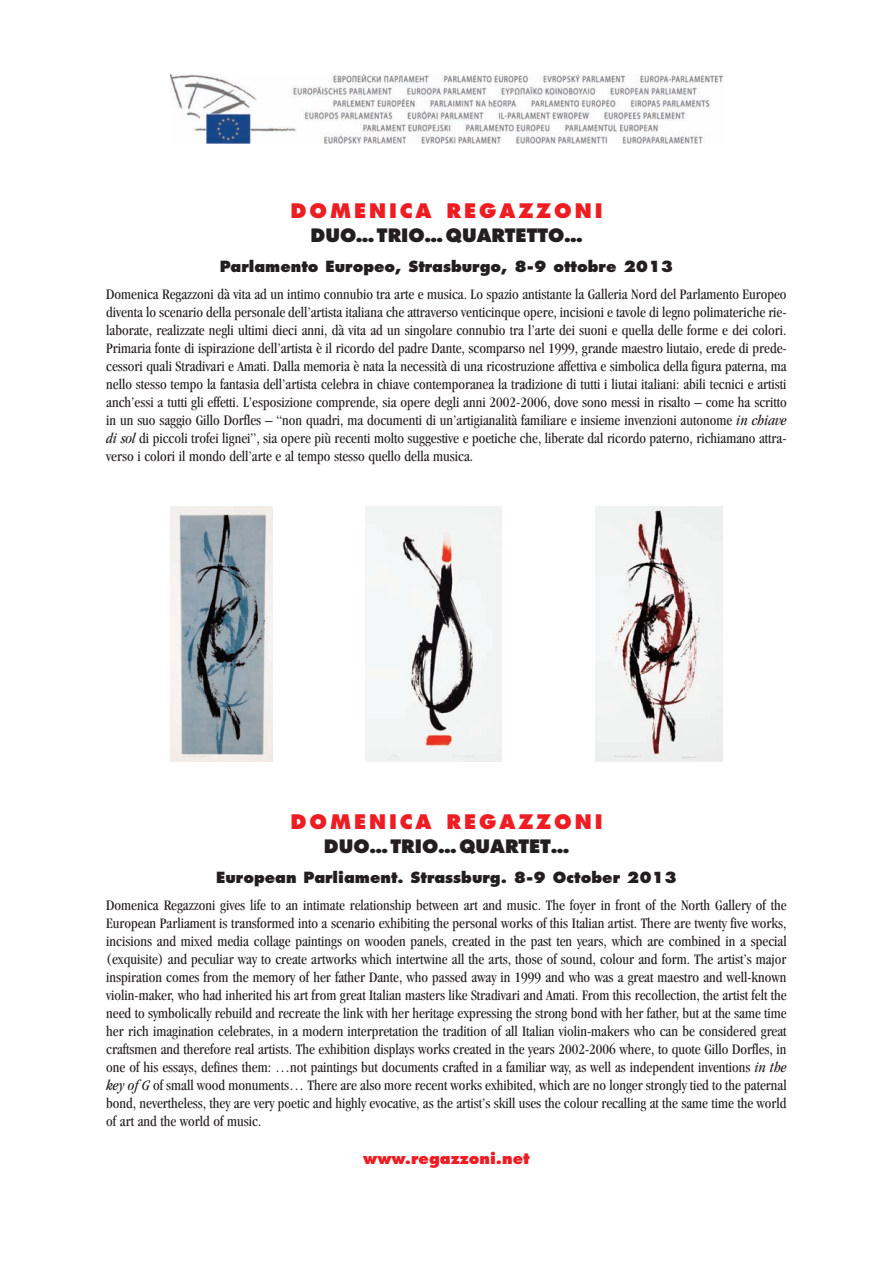
<style>
.page{position:relative;width:893px;height:1263px;background:#fff}
.page>*{position:absolute;margin:0;border:0;box-sizing:border-box;transform-origin:0 0}
.t1{font:800 19.5px "Futura";letter-spacing:.15em;color:#ee1d23}
.t2{font:800 18px "Futura";color:#231f20}
.t3{font:condensed 15px/18px "Garamond";color:#231f20;text-align:justify}
.t4{font:800 15px "Futura";color:#231f20}
.t5{font:800 15px "Futura";color:#ee1d23}
.s1{font-style:italic}
</style>
<div class="page">
<img style="left:170px;top:74px;width:553px;height:69px">
<img style="left:170px;top:506px;width:102px;height:255px">
<img style="left:366px;top:506px;width:136px;height:255px">
<img style="left:595px;top:506px;width:128px;height:255px">
<h1 class="t1" style="left:290px;top:203px;width:314px">DOMENICA REGAZZONI</h1>
<p class="t2" style="left:310px;top:228px;width:274px">DUO… TRIO…QUARTETTO…</p>
<p class="t4" style="left:220px;top:260px;width:455px">Parlamento Europeo, Strasburgo, 8-9 ottobre 2013</p>
<p class="t3" style="left:106px;top:287px;width:682px">Domenica Regazzoni dà vita ad un intimo connubio tra arte e musica. Lo spazio antistante la Galleria Nord del Parlamento Europeo diventa lo scenario della personale dell’artista italiana che attraverso venticinque opere, incisioni e tavole di legno polimateriche rie&shy;laborate, realizzate negli ultimi dieci anni, dà vita ad un singolare connubio tra l’arte dei suoni e quella delle forme e dei colori.<br>Primaria fonte di ispirazione dell’artista è il ricordo del padre Dante, scomparso nel 1999, grande maestro liutaio, erede di prede&shy;cessori quali Stradivari e Amati. Dalla memoria è nata la necessità di una ricostruzione affettiva e simbolica della figura paterna, ma nello stesso tempo la fantasia dell’artista celebra in chiave contemporanea la tradizione di tutti i liutai italiani: abili tecnici e artisti anch’essi a tutti gli effetti. L’esposizione comprende, sia opere degli anni 2002-2006, dove sono messi in risalto – come ha scritto in un suo saggio Gillo Dorfles – “non quadri, ma documenti di un’artigianalità familiare e insieme invenzioni autonome <span class="s1">in chiave di sol</span> di piccoli trofei lignei”, sia opere più recenti molto suggestive e poetiche che, liberate dal ricordo paterno, richiamano attra&shy;verso i colori il mondo dell’arte e al tempo stesso quello della musica.</p>
<h1 class="t1" style="left:290px;top:813px;width:314px">DOMENICA REGAZZONI</h1>
<p class="t2" style="left:324px;top:838px;width:247px">DUO… TRIO…QUARTET…</p>
<p class="t4" style="left:216px;top:871px;width:462px">European Parliament. Strassburg. 8-9 October 2013</p>
<p class="t3" style="left:106px;top:897px;width:682px">Domenica Regazzoni gives life to an intimate relationship between art and music. The foyer in front of the North Gallery of the European Parliament is transformed into a scenario exhibiting the personal works of this Italian artist. There are twenty five works, incisions and mixed media collage paintings on wooden panels, created in the past ten years, which are combined in a special (exquisite) and peculiar way to create artworks which intertwine all the arts, those of sound, colour and form. The artist’s major inspiration comes from the memory of her father Dante, who passed away in 1999 and who was a great maestro and well-known violin-maker, who had inherited his art from great Italian masters like Stradivari and Amati. From this recollection, the artist felt the need to symbolically rebuild and recreate the link with her heritage expressing the strong bond with her father, but at the same time her rich imagination celebrates, in a modern interpretation the tradition of all Italian violin-makers who can be considered great craftsmen and therefore real artists. The exhibition displays works created in the years 2002-2006 where, to quote Gillo Dorfles, in one of his essays, defines them: …not paintings but documents crafted in a familiar way, as well as independent inventions <span class="s1">in the key of G</span> of small wood monuments… There are also more recent works exhibited, which are no longer strongly tied to the paternal bond, nevertheless, they are very poetic and highly evocative, as the artist’s skill uses the colour recalling at the same time the world of art and the world of music.</p>
<p class="t5" style="left:363px;top:1151px;width:168px">www.regazzoni.net</p>
</div>
